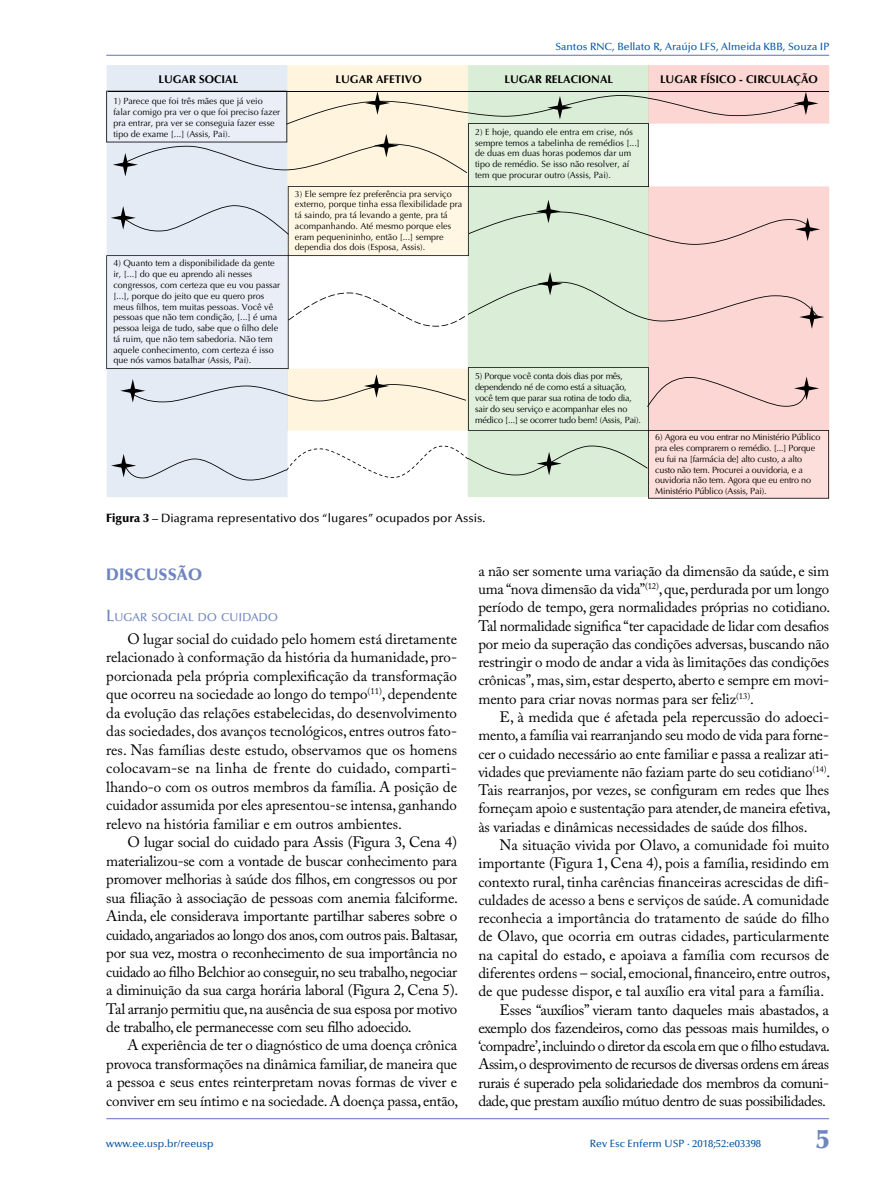
<style>
.page{position:relative;width:893px;height:1191px;background:#fff}
.page>*{position:absolute;margin:0;border:0;box-sizing:border-box;transform-origin:0 0}
.t1{font:900 27px "Optima LT";color:#6f85c2}
.t2{font:900 16.5px "Optima LT";color:#6f85c2}
.t3{font:15px/18.5px "Adobe Caslon Pro";letter-spacing:-.01em;color:#000;text-align:justify}
.t4{font:15px "Adobe Caslon Pro";letter-spacing:-.03em;color:#000}
.t5{font:500 12px "Optima LT";color:#000}
.t6{font:500 11.55px "Optima LT";color:#6f85c2}
.t7{font:700 11.25px "Optima";color:#000}
.t8{font:500 10.5px "Optima LT";color:#0054a6}
.t9{font:9px/10.8px "Optima";color:#000}
.t10{font:9px/10.8px "Optima";letter-spacing:-.02em;color:#000}
.s1{font-weight:900}
.s2{font-size:16.5px}
</style>
<div class="page">
<hr style="left:106px;top:1118px;width:723px;height:1px;background:#6f85c2">
<hr style="left:106px;top:55px;width:723px;height:1px;background:#6f85c2">
<svg style="left:106px;top:65px;width:723px;height:433px;background:#eae7e0"></svg>
<p class="t8" style="left:555px;top:40px;width:275px">Santos RNC, Bellato R, Araújo LFS, Almeida KBB, Souza IP</p>
<p class="t7" style="left:159px;top:72px;width:81px">LUGAR SOCIAL</p>
<p class="t7" style="left:336px;top:72px;width:88px">LUGAR AFETIVO</p>
<p class="t7" style="left:504px;top:72px;width:110px">LUGAR RELACIONAL</p>
<p class="t7" style="left:660px;top:72px;width:159px">LUGAR FÍSICO - CIRCULAÇÃO</p>
<p class="t9" style="left:113px;top:96px;width:168px">1) Parece que foi três mães que já veio falar comigo pra ver o que foi preciso fazer pra entrar, pra ver se conseguia fazer esse tipo de exame [...] (Assis, Pai).</p>
<p class="t9" style="left:113px;top:258px;width:168px">4) Quanto tem a disponibilidade da gente ir, [...] do que eu aprendo ali nesses congressos, com certeza que eu vou passar [...], porque do jeito que eu quero pros meus filhos, tem muitas pessoas. Você vê pessoas que não tem condição, [...] é uma pessoa leiga de tudo, sabe que o filho dele tá ruim, que não tem sabedoria. Não tem aquele conhecimento, com certeza é isso que nós vamos batalhar (Assis, Pai).</p>
<p class="t9" style="left:295px;top:188px;width:169px">3) Ele sempre fez preferência pra serviço externo, porque tinha essa flexibilidade pra tá saindo, pra tá levando a gente, pra tá acompanhando. Até mesmo porque eles eram pequenininho, então [...] sempre dependia dos dois (Esposa, Assis).</p>
<p class="t9" style="left:475px;top:126px;width:166px">2) E hoje, quando ele entra em crise, nós sempre temos a tabelinha de remédios [...] de duas em duas horas podemos dar um tipo de remédio. Se isso não resolver, aí tem que procurar outro (Assis, Pai).</p>
<p class="t10" style="left:475px;top:371px;width:168px">5) Porque você conta dois dias por mês, dependendo né de como está a situação, você tem que parar sua rotina de todo dia, sair do seu serviço e acompanhar eles no médico [...] se ocorrer tudo bem! (Assis, Pai).</p>
<p class="t5" style="left:106px;top:511px;width:381px"><span class="s1">Figura 3</span> – Diagrama representativo dos “lugares” ocupados por Assis.</p>
<p class="t10" style="left:655px;top:432px;width:167px">6) Agora eu vou entrar no Ministério Público pra eles comprarem o remédio. [...] Porque eu fui na [farmácia de] alto custo, a alto custo não tem. Procurei a ouvidoria, e a ouvidoria não tem. Agora que eu entro no Ministério Público (Assis, Pai).</p>
<p class="t2" style="left:106px;top:564px;width:98px">DISCUSSÃO</p>
<p class="t6" style="left:106px;top:610px;width:173px"><span class="s2">L</span>UGAR SOCIAL DO CUIDADO</p>
<p class="t3" style="left:106px;top:629px;width:352px;text-indent:21px">O lugar social do cuidado pelo homem está diretamente relacionado à conformação da história da humanidade, pro&shy;porcionada pela própria complexificação da transformação que ocorreu na sociedade ao longo do tempo<sup>(11)</sup>, dependente da evolução das relações estabelecidas, do desenvolvimento das sociedades, dos avanços tecnológicos, entres outros fato&shy;res. Nas famílias deste estudo, observamos que os homens colocavam-se na linha de frente do cuidado, comparti&shy;lhando-o com os outros membros da família. A posição de cuidador assumida por eles apresentou-se intensa, ganhando relevo na história familiar e em outros ambientes.</p>
<p class="t3" style="left:106px;top:832px;width:353px;text-indent:21px">O lugar social do cuidado para Assis (Figura 3, Cena 4) materializou-se com a vontade de buscar conhecimento para promover melhorias à saúde dos filhos, em congressos ou por sua filiação à associação de pessoas com anemia falciforme.<br>Ainda, ele considerava importante partilhar saberes sobre o cuidado, angariados ao longo dos anos, com outros pais. Baltasar, por sua vez, mostra o reconhecimento de sua importância no cuidado ao filho Belchior ao conseguir, no seu trabalho, negociar a diminuição da sua carga horária laboral (Figura 2, Cena 5).<br>Tal arranjo permitiu que, na ausência de sua esposa por motivo de trabalho, ele permanecesse com seu filho adoecido.</p>
<p class="t3" style="left:106px;top:1036px;width:353px;text-indent:21px">A experiência de ter o diagnóstico de uma doença crônica provoca transformações na dinâmica familiar, de maneira que a pessoa e seus entes reinterpretam novas formas de viver e conviver em seu íntimo e na sociedade. A doença passa, então,</p>
<p class="t3" style="left:478px;top:561px;width:353px">a não ser somente uma variação da dimensão da saúde, e sim uma “nova dimensão da vida”<sup>(12)</sup>,que, perdurada por um longo período de tempo, gera normalidades próprias no cotidiano.<br>Tal normalidade significa “ter capacidade de lidar com desafios por meio da superação das condições adversas, buscando não restringir o modo de andar a vida às limitações das condições crônicas”, mas, sim, estar desperto, aberto e sempre em movi&shy;mento para criar novas normas para ser feliz<sup>(13)</sup>.</p>
<p class="t3" style="left:478px;top:707px;width:354px;text-indent:21px">E, à medida que é afetada pela repercussão do adoeci&shy;mento, a família vai rearranjando seu modo de vida para forne&shy;cer o cuidado necessário ao ente familiar e passa a realizar ati&shy;vidades que previamente não faziam parte do seu cotidiano<sup>(14)</sup>.<br>Tais rearranjos, por vezes, se configuram em redes que lhes forneçam apoio e sustentação para atender, de maneira efetiva, às variadas e dinâmicas necessidades de saúde dos filhos.</p>
<p class="t3" style="left:500px;top:835px;width:331px">Na situação vivida por Olavo, a comunidade foi muito</p>
<p class="t3" style="left:478px;top:854px;width:352px">importante (Figura 1, Cena 4), pois a família, residindo em</p>
<p class="t3" style="left:478px;top:872px;width:352px">contexto rural, tinha carências financeiras acrescidas de difi-</p>
<p class="t3" style="left:478px;top:890px;width:352px">culdades de acesso a bens e serviços de saúde. A comunidade</p>
<p class="t3" style="left:478px;top:908px;width:352px">reconhecia a importância do tratamento de saúde do filho</p>
<p class="t3" style="left:478px;top:927px;width:352px">de Olavo, que ocorria em outras cidades, particularmente</p>
<p class="t3" style="left:478px;top:945px;width:352px">na capital do estado, e apoiava a família com recursos de</p>
<p class="t3" style="left:478px;top:963px;width:353px">diferentes ordens – social, emocional, financeiro, entre outros,</p>
<p class="t3" style="left:478px;top:981px;width:347px">de que pudesse dispor, e tal auxílio era vital para a família.</p>
<p class="t3" style="left:500px;top:1000px;width:331px">Esses “auxílios” vieram tanto daqueles mais abastados, a</p>
<p class="t3" style="left:478px;top:1018px;width:352px">exemplo dos fazendeiros, como das pessoas mais humildes, o</p>
<p class="t4" style="left:478px;top:1037px;width:353px">‘compadre’, incluindo o diretor da escola em que o filho estudava.</p>
<p class="t4" style="left:478px;top:1055px;width:352px">Assim, o desprovimento de recursos de diversas ordens em áreas</p>
<p class="t4" style="left:478px;top:1073px;width:352px">rurais é superado pela solidariedade dos membros da comuni-</p>
<p class="t4" style="left:478px;top:1092px;width:349px">dade, que prestam auxílio mútuo dentro de suas possibilidades.</p>
<p class="t8" style="left:106px;top:1137px;width:109px">www.ee.usp.br/reeusp</p>
<p class="t8" style="left:590px;top:1137px;width:173px">Rev Esc Enferm USP · 2018;52:e03398</p>
<h1 class="t1" style="left:816px;top:1123px;width:15px">5</h1>
</div>
